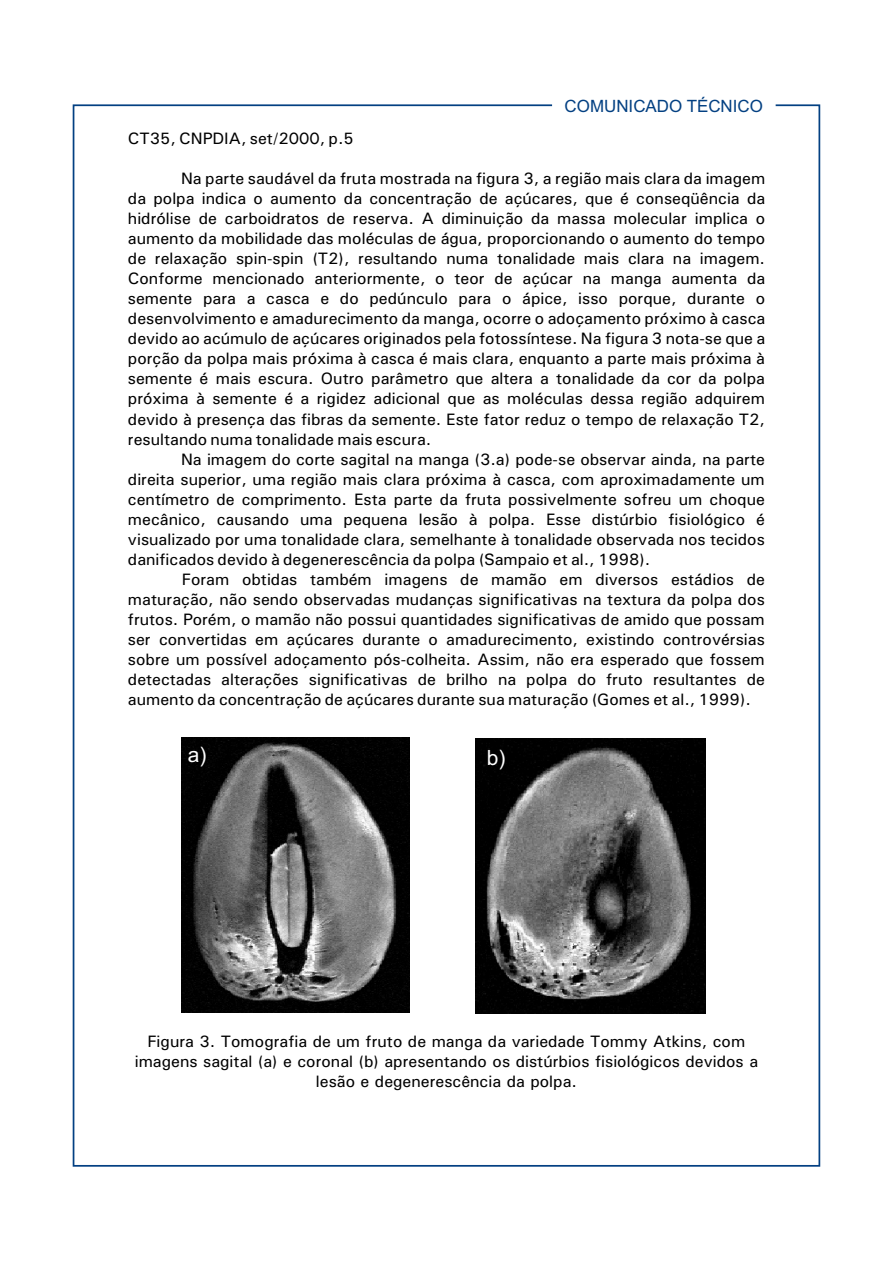
<style>
.page{position:relative;width:894px;height:1263px;background:#fff}
.page>*{position:absolute;margin:0;border:0;box-sizing:border-box;transform-origin:0 0}
.t1{font:21px "Arial";color:#fff}
.t2{font:16.95px "Arial";color:#034082}
.t3{font:16.5px/20.1px "Univers";color:#000;text-align:justify}
</style>
<div class="page">
<img style="left:181px;top:737px;width:228px;height:276px">
<img style="left:476px;top:738px;width:229px;height:275px">
<p class="t2" style="left:565px;top:100px;width:200px">COMUNICADO TÉCNICO</p>
<p class="t3" style="left:128px;top:129px;width:227px">CT35, CNPDIA, set/2000, p.5</p>
<p class="t3" style="left:128px;top:170px;width:639px;text-indent:53px">Na parte saudável da fruta mostrada na figura 3, a região mais clara da imagem da polpa indica o aumento da concentração de açúcares, que é conseqüência da hidrólise de carboidratos de reserva. A diminuição da massa molecular implica o aumento da mobilidade das moléculas de água, proporcionando o aumento do tempo de relaxação spin-spin (T2), resultando numa tonalidade mais clara na imagem.<br>Conforme mencionado anteriormente, o teor de açúcar na manga aumenta da semente para a casca e do pedúnculo para o ápice, isso porque, durante o desenvolvimento e amadurecimento da manga, ocorre o adoçamento próximo à casca devido ao acúmulo de açúcares originados pela fotossíntese. Na figura 3 nota-se que a porção da polpa mais próxima à casca é mais clara, enquanto a parte mais próxima à semente é mais escura. Outro parâmetro que altera a tonalidade da cor da polpa próxima à semente é a rigidez adicional que as moléculas dessa região adquirem devido à presença das fibras da semente. Este fator reduz o tempo de relaxação T2, resultando numa tonalidade mais escura.</p>
<p class="t3" style="left:128px;top:450px;width:639px;text-indent:53px">Na imagem do corte sagital na manga (3.a) pode-se observar ainda, na parte direita superior, uma região mais clara próxima à casca, com aproximadamente um centímetro de comprimento. Esta parte da fruta possivelmente sofreu um choque mecânico, causando uma pequena lesão à polpa. Esse distúrbio fisiológico é visualizado por uma tonalidade clara, semelhante à tonalidade observada nos tecidos danificados devido à degenerescência da polpa (Sampaio et al., 1998).</p>
<p class="t3" style="left:128px;top:571px;width:639px;text-indent:54px">Foram obtidas também imagens de mamão em diversos estádios de maturação, não sendo observadas mudanças significativas na textura da polpa dos frutos. Porém, o mamão não possui quantidades significativas de amido que possam ser convertidas em açúcares durante o amadurecimento, existindo controvérsias sobre um possível adoçamento pós-colheita. Assim, não era esperado que fossem detectadas alterações significativas de brilho na polpa do fruto resultantes de aumento da concentração de açúcares durante sua maturação (Gomes et al., 1999).</p>
<p class="t1" style="left:188px;top:747px;width:20px">a)</p>
<p class="t1" style="left:487px;top:749px;width:20px">b)</p>
<p class="t3" style="left:135px;top:1032px;width:625px;text-align:center">Figura 3. Tomografia de um fruto de manga da variedade Tommy Atkins, com imagens sagital (a) e coronal (b) apresentando os distúrbios fisiológicos devidos a lesão e degenerescência da polpa.</p>
</div>
